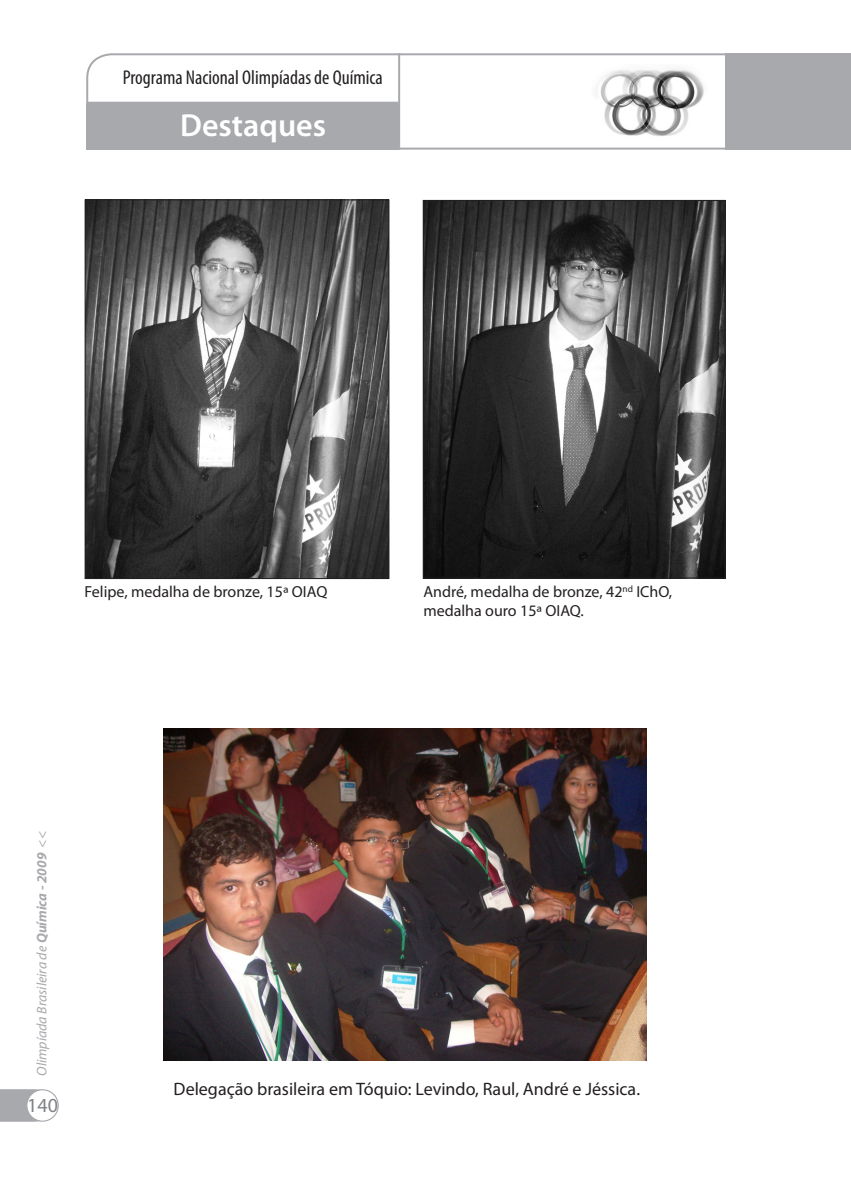
<style>
.page{position:relative;width:851px;height:1191px;background:#fff}
.page>*{position:absolute;margin:0;border:0;box-sizing:border-box;transform-origin:0 0}
.Head{font:600 32px "Myriad Pro";color:#fff}
.t1{font:condensed 20px "Myriad Pro";color:#231f20}
.t2{font:20px "Myriad Pro";color:#808285}
.t3{font:18px "Myriad Pro";color:#231f20}
.t4{font:16px/19.2px "Myriad Pro";color:#231f20}
.t5{font:italic 14px "Myriad Pro";color:#a8a9ad}
.s1{font-weight:700}
</style>
<div class="page">
<svg style="left:0;top:1089px;width:58px;height:32px"></svg>
<div style="left:27px;top:1089px;width:31px;height:32px;background:#fff;border-radius:50%"></div>
<div style="left:26px;top:1089px;width:33px;height:32px;border:1px solid #a8a9ad;border-radius:50%"></div>
<svg style="left:86px;top:53px;width:639px;height:97px"></svg>
<hr style="left:87px;top:102px;width:311px;height:2px;background:#a8a9ad">
<hr style="left:398px;top:53px;width:2px;height:97px;background:#a8a9ad">
<div style="left:725px;top:53px;width:125px;height:97px;background:#a8a9ad"></div>
<svg style="left:850px;top:53px;width:1px;height:97px"></svg>
<img style="left:87px;top:201px;width:300px;height:376px">
<div style="left:85px;top:199px;width:304px;height:380px;border:1px solid #231f20"></div>
<img style="left:424px;top:202px;width:299px;height:374px">
<div style="left:422px;top:200px;width:303px;height:378px;border:1px solid #231f20"></div>
<img style="left:163px;top:729px;width:483px;height:331px">
<p class="t1" style="left:123px;top:65px;width:261px">Programa Nacional Olimpíadas de Química</p>
<p class="Head" style="left:180px;top:105px;width:147px">Destaques</p>
<p class="t4" style="left:85px;top:582px;width:244px">Felipe, medalha de bronze, 15ª OIAQ</p>
<p class="t4" style="left:423px;top:582px;width:250px">André, medalha de bronze, 42<sup>nd</sup> IChO, medalha ouro 15ª OIAQ.</p>
<p class="t5" style="left:33px;top:1076px;width:246px;rotate:-90deg">Olimpíada Brasileira de <span class="s1">Química - 2009</span> &lt;&lt;</p>
<p class="t2" style="left:27px;top:1092px;width:32px">140</p>
<p class="t3" style="left:173px;top:1078px;width:468px">Delegação brasileira em Tóquio: Levindo, Raul, André e Jéssica.</p>
</div>
